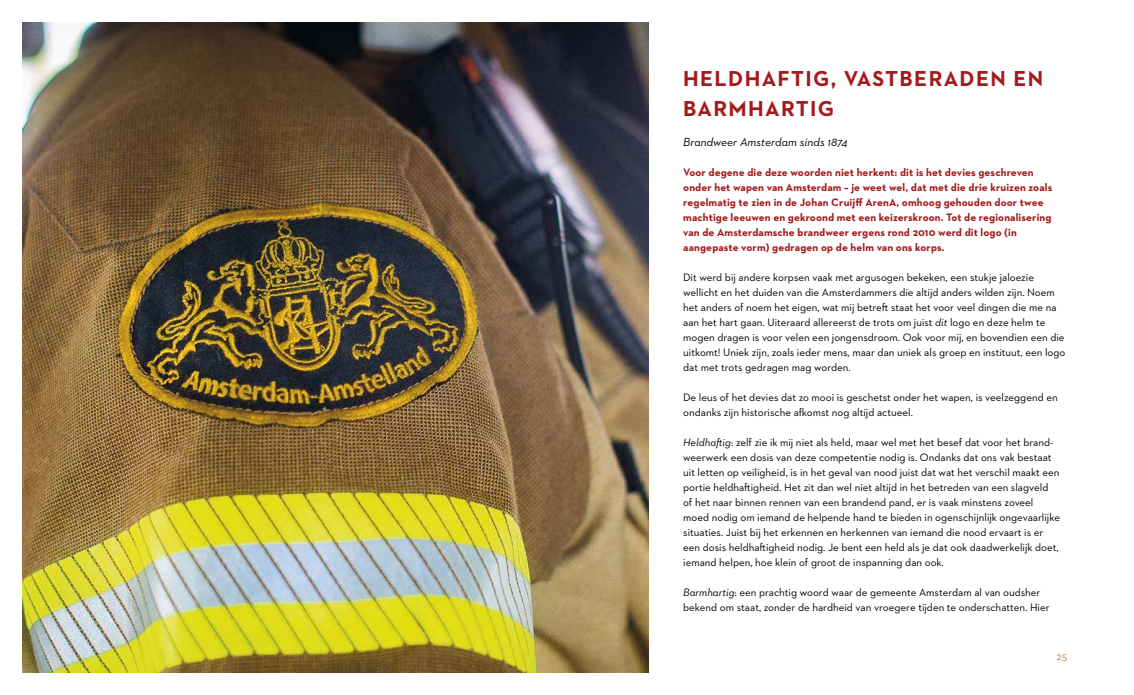
<style>
.page{position:relative;width:1134px;height:695px;background:#fff}
.page>*{position:absolute;margin:0;border:0;box-sizing:border-box;transform-origin:0 0}
.t1{font:700 22px/30px "Neutraface 2 Text";letter-spacing:.06em;color:#a4191b}
.t2{font:italic 12px "Neutraface 2 Text";color:#000}
.t3{font:11px/15px "Neutraface 2 Text";color:#000}
.t4{font:700 11px/15px "Neutraface 2 Text";letter-spacing:.01em;color:#a4191b}
.t5{font:11px "Neutraface 2 Text";color:#b18355}
.s1{font-style:italic}
</style>
<div class="page">
<img style="left:23px;top:23px;width:625px;height:649px">
<h1 class="t1" style="left:683px;top:63px;width:361px">HELDHAFTIG, VASTBERADEN EN<br>BARMHARTIG</h1>
<p class="t2" style="left:683px;top:134px;width:166px">Brandweer Amsterdam sinds 1874</p>
<p class="t4" style="left:683px;top:165px;width:371px">Voor degene die deze woorden niet herkent: dit is het devies geschreven onder het wapen van Amsterdam – je weet wel, dat met die drie kruizen zoals regelmatig te zien in de Johan Cruijff ArenA, omhoog gehouden door twee machtige leeuwen en gekroond met een keizerskroon. Tot de regionalisering van de Amsterdamsche brandweer ergens rond 2010 werd dit logo (in aangepaste vorm) gedragen op de helm van ons korps.</p>
<p class="t3" style="left:683px;top:269px;width:384px">Dit werd bij andere korpsen vaak met argusogen bekeken, een stukje jaloezie wellicht en het duiden van die Amsterdammers die altijd anders wilden zijn. Noem het anders of noem het eigen, wat mij betreft staat het voor veel dingen die me na aan het hart gaan. Uiteraard allereerst de trots om juist <span class="s1">dit</span> logo en deze helm te mogen dragen is voor velen een jongensdroom. Ook voor mij, en bovendien een die uitkomt! Uniek zijn, zoals ieder mens, maar dan uniek als groep en instituut, een logo dat met trots gedragen mag worden.</p>
<p class="t3" style="left:683px;top:390px;width:376px">De leus of het devies dat zo mooi is geschetst onder het wapen, is veelzeggend en ondanks zijn historische afkomst nog altijd actueel.</p>
<p class="t3" style="left:683px;top:435px;width:378px"><span class="s1">Heldhaftig</span>: zelf zie ik mij niet als held, maar wel met het besef dat voor het brand&shy;weerwerk een dosis van deze competentie nodig is. Ondanks dat ons vak bestaat uit letten op veiligheid, is in het geval van nood juist dat wat het verschil maakt een portie heldhaftigheid. Het zit dan wel niet altijd in het betreden van een slagveld of het naar binnen rennen van een brandend pand, er is vaak minstens zoveel moed nodig om iemand de helpende hand te bieden in ogenschijnlijk ongevaarlijke situaties. Juist bij het erkennen en herkennen van iemand die nood ervaart is er een dosis heldhaftigheid nodig. Je bent een held als je dat ook daadwerkelijk doet, iemand helpen, hoe klein of groot de inspanning dan ook.</p>
<p class="t3" style="left:683px;top:585px;width:368px"><span class="s1">Barmhartig</span>: een prachtig woord waar de gemeente Amsterdam al van oudsher bekend om staat, zonder de hardheid van vroegere tijden te onderschatten. Hier</p>
<p class="t5" style="left:1056px;top:649px;width:12px">25</p>
</div>
